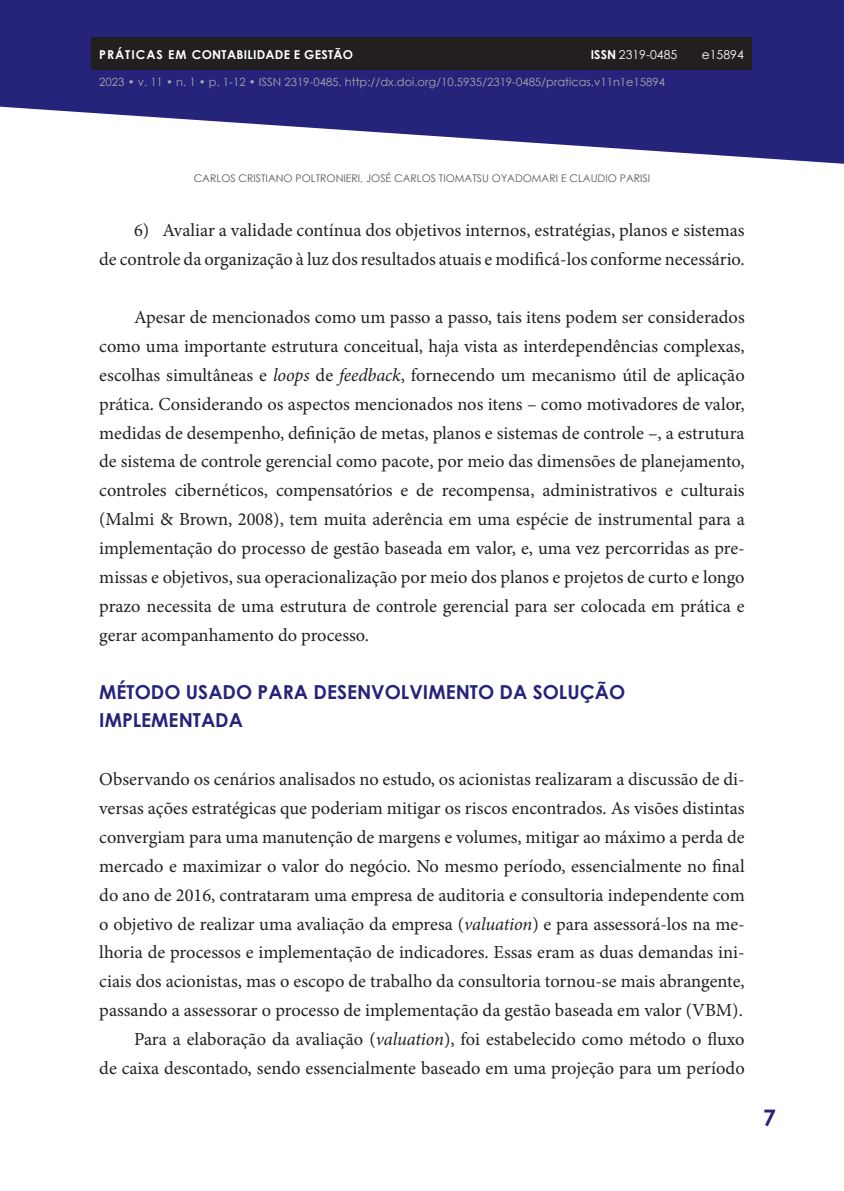
<style>
.page{position:relative;width:844px;height:1191px;background:#fff}
.page>*{position:absolute;margin:0;border:0;box-sizing:border-box;transform-origin:0 0}
.t1{font:700 22.75px "Century Gothic";color:#26237b}
.t2{font:700 19.25px/28.9px "Century Gothic";color:#26237b}
.t3{font:18.38px/28.9px "Minion Pro";color:#231f20;text-align:right}
.t4{font:700 12.25px "Century Gothic";letter-spacing:.02em;color:#fff}
.t5{font:12.25px "Century Gothic";color:#fff}
.t6{font:11.38px "Century Gothic";color:#a8a9ad}
.t7{font:10.5px "Century Gothic";color:#57585a}
.s1{font-weight:700}
.s2{font-style:italic}
</style>
<div class="page">
<svg style="left:0;top:0;width:843px;height:164px;fill:#26237b"></svg>
<div style="left:92px;top:37px;width:660px;height:33px;background:#231f20"></div>
<p class="t4" style="left:99px;top:45px;width:255px">PRÁTICAS EM CONTABILIDADE E GESTÃO</p>
<p class="t5" style="left:590px;top:46px;width:88px"><span class="s1">ISSN</span> 2319-0485</p>
<p class="t5" style="left:701px;top:46px;width:43px">e15894</p>
<p class="t6" style="left:99px;top:74px;width:567px">2023 • v. 11 • n. 1 • p. 1-12 • ISSN 2319-0485. http://dx.doi.org/10.5935/2319-0485/praticas.v11n1e15894</p>
<p class="t7" style="left:194px;top:171px;width:458px">CARLOS CRISTIANO POLTRONIERI, JOSÉ CARLOS TIOMATSU OYADOMARI E CLAUDIO PARISI</p>
<p class="t3" style="left:99px;top:216px;width:646px">6) Avaliar a validade contínua dos objetivos internos, estratégias, planos e sistemas<br>de controle da organização à luz dos resultados atuais e modificá-los conforme necessário.</p>
<p class="t3" style="left:99px;top:303px;width:646px;text-align:justify;text-indent:35px">Apesar de mencionados como um passo a passo, tais itens podem ser considerados como uma importante estrutura conceitual, haja vista as interdependências complexas, escolhas simultâneas e <span class="s2">loops</span> de <span class="s2">feedback</span>, fornecendo um mecanismo útil de aplicação prática. Considerando os aspectos mencionados nos itens – como motivadores de valor, medidas de desempenho, definição de metas, planos e sistemas de controle –, a estrutura de sistema de controle gerencial como pacote, por meio das dimensões de planejamento, controles cibernéticos, compensatórios e de recompensa, administrativos e culturais (Malmi &amp; Brown, 2008), tem muita aderência em uma espécie de instrumental para a implementação do processo de gestão baseada em valor, e, uma vez percorridas as pre&shy;missas e objetivos, sua operacionalização por meio dos planos e projetos de curto e longo prazo necessita de uma estrutura de controle gerencial para ser colocada em prática e gerar acompanhamento do processo.</p>
<p class="t2" style="left:99px;top:676px;width:527px">MÉTODO USADO PARA DESENVOLVIMENTO DA SOLUÇÃO<br>IMPLEMENTADA</p>
<p class="t3" style="left:99px;top:765px;width:646px">Observando os cenários analisados no estudo, os acionistas realizaram a discussão de di&shy;versas ações estratégicas que poderiam mitigar os riscos encontrados. As visões distintas convergiam para uma manutenção de margens e volumes, mitigar ao máximo a perda de mercado e maximizar o valor do negócio. No mesmo período, essencialmente no final do ano de 2016, contrataram uma empresa de auditoria e consultoria independente com o objetivo de realizar uma avaliação da empresa (<span class="s2">valuation</span>) e para assessorá-los na me&shy;lhoria de processos e implementação de indicadores. Essas eram as duas demandas ini&shy;ciais dos acionistas, mas o escopo de trabalho da consultoria tornou-se mais abrangente, passando a assessorar o processo de implementação da gestão baseada em valor (VBM).<br>Para a elaboração da avaliação (<span class="s2">valuation</span>), foi estabelecido como método o fluxo<br>de caixa descontado, sendo essencialmente baseado em uma projeção para um período</p>
<p class="t1" style="left:763px;top:1100px;width:14px">7</p>
</div>
